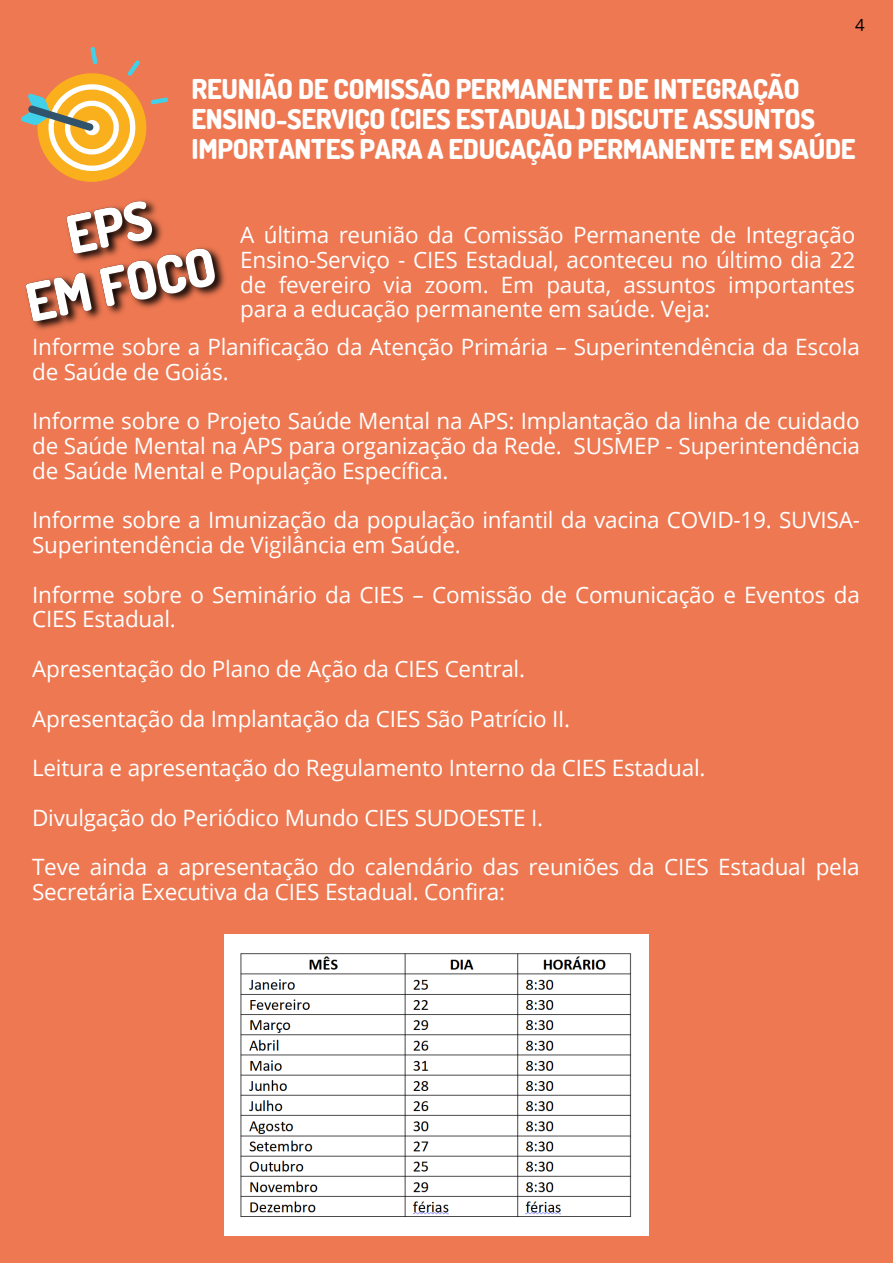
<style>
.page{position:relative;width:893px;height:1263px;background:#ed7852}
.page>*{position:absolute;margin:0;border:0;box-sizing:border-box;transform-origin:0 0}
.t1{font:800 27.3px/29.9px "Dosis";letter-spacing:-.01em;color:#fff}
.t2{font:22.5px/24.8px "Open Sans";letter-spacing:-.01em;color:#fff}
.t3{font:16.8px "Open Sans";color:#000}
</style>
<div class="page">
<svg style="left:21px;top:47px;width:147px;height:118px"></svg>
<img style="left:25px;top:165px;width:200px;height:165px">
<img style="left:224px;top:934px;width:425px;height:302px">
<p class="t3" style="left:855px;top:13px;width:11px">4</p>
<p class="t1" style="left:191px;top:73px;width:665px">REUNIÃO DE COMISSÃO PERMANENTE DE INTEGRAÇÃO<br>ENSINO-SERVIÇO (CIES ESTADUAL) DISCUTE ASSUNTOS<br>IMPORTANTES PARA A EDUCAÇÃO PERMANENTE EM SAÚDE</p>
<p class="t2" style="left:240px;top:222px;width:616px;text-align:justify">A última reunião da Comissão Permanente de Integração Ensino-Serviço - CIES Estadual, aconteceu no último dia 22 de fevereiro via zoom. Em pauta, assuntos importantes para a educação permanente em saúde. Veja:</p>
<p class="t2" style="left:32px;top:334px;width:829px">Informe sobre a Planificação da Atenção Primária – Superintendência da Escola de Saúde de Goiás.</p>
<p class="t2" style="left:32px;top:408px;width:829px;text-align:justify">Informe sobre o Projeto Saúde Mental na APS: Implantação da linha de cuidado de Saúde Mental na APS para organização da Rede. SUSMEP - Superintendência de Saúde Mental e População Específica.</p>
<p class="t2" style="left:32px;top:507px;width:829px">Informe sobre a Imunização da população infantil da vacina COVID-19. SUVISA-<br>Superintendência de Vigilância em Saúde.</p>
<p class="t2" style="left:32px;top:582px;width:829px">Informe sobre o Seminário da CIES – Comissão de Comunicação e Eventos da<br>CIES Estadual.</p>
<p class="t2" style="left:32px;top:656px;width:494px">Apresentação do Plano de Ação da CIES Central.</p>
<p class="t2" style="left:32px;top:705px;width:539px">Apresentação da Implantação da CIES São Patrício II.</p>
<p class="t2" style="left:32px;top:755px;width:675px">Leitura e apresentação do Regulamento Interno da CIES Estadual.</p>
<p class="t2" style="left:32px;top:804px;width:512px">Divulgação do Periódico Mundo CIES SUDOESTE I.</p>
<p class="t2" style="left:32px;top:854px;width:829px">Teve ainda a apresentação do calendário das reuniões da CIES Estadual pela<br>Secretária Executiva da CIES Estadual. Confira:</p>
</div>
